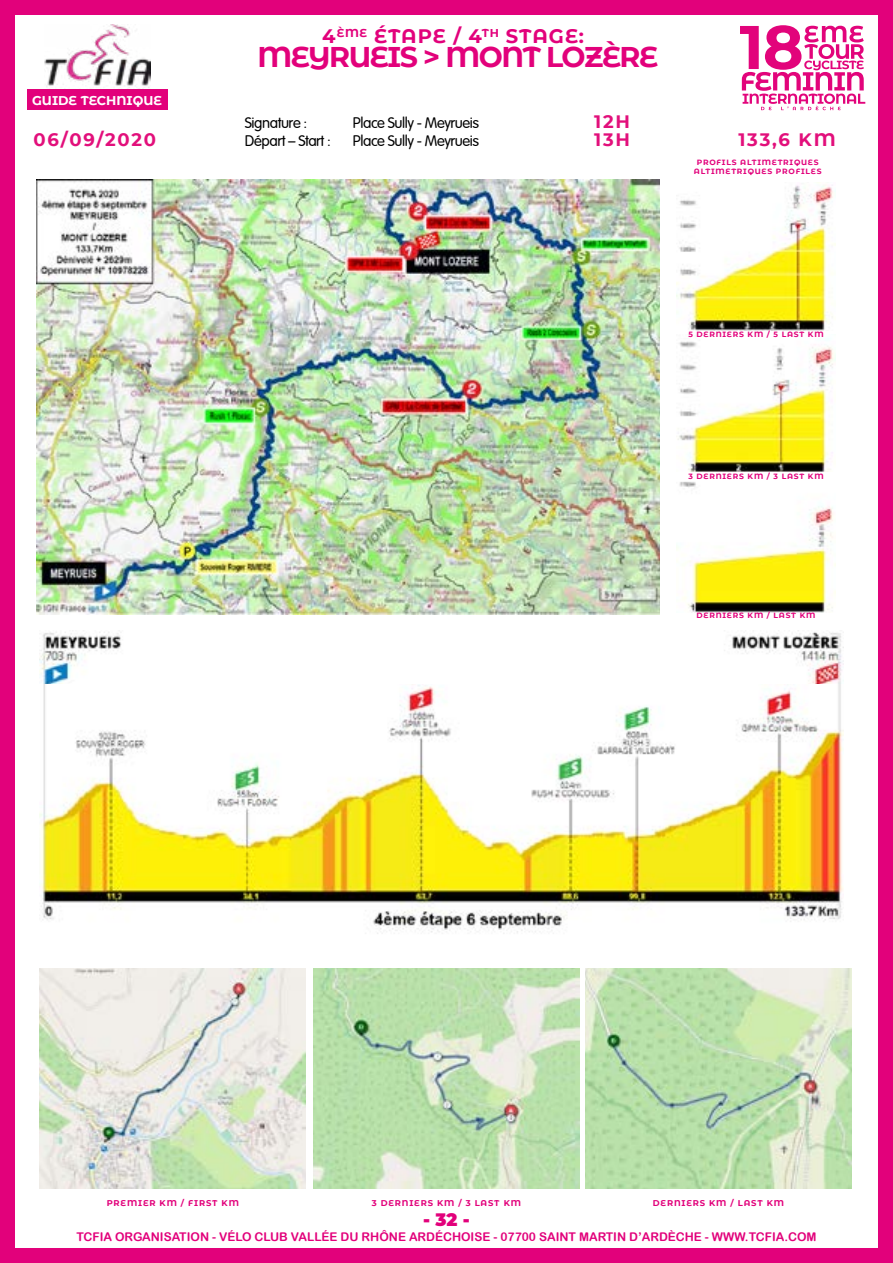
<style>
.page{position:relative;width:893px;height:1263px;background:#fff}
.page>*{position:absolute;margin:0;border:0;box-sizing:border-box;transform-origin:0 0}
.t1{font:700 28.5px "Montserrat Alternates";letter-spacing:-.05em;color:#e2017b}
.t2{font:700 19.5px "Montserrat Alternates";letter-spacing:.045em;color:#e2017b}
.t3{font:700 18px "Montserrat Alternates";letter-spacing:.1em;color:#e20f7b}
.t4{font:900 18px "Montserrat Alternates";color:#e2017b}
.t5{font:15px "Arial Rounded";letter-spacing:-.025em;color:#000}
.t6{font:700 12.75px "Montserrat Alternates";color:#fff}
.t7{font:12px "Arial Rounded MT Bold";color:#e2017b}
.t8{font:700 8.4px "Montserrat Alternates";letter-spacing:.1em;color:#e2017b}
.t9{font:700 7.65px/9.1px "Montserrat Alternates";letter-spacing:.1em;color:#e2017b;text-align:center}
</style>
<div class="page">
<div style="left:0;top:0;width:893px;height:1263px;border:15px solid #e2017b"></div>
<svg style="left:892px;top:0;width:1px;height:1263px"></svg>
<img style="left:40px;top:632px;width:804px;height:302px">
<img style="left:36px;top:179px;width:623px;height:435px">
<img style="left:676px;top:182px;width:159px;height:149px">
<img style="left:676px;top:338px;width:159px;height:274px">
<img style="left:40px;top:968px;width:266px;height:220px">
<img style="left:313px;top:968px;width:266px;height:220px">
<img style="left:585px;top:968px;width:266px;height:220px">
<img style="left:45px;top:24px;width:105px;height:65px">
<div style="left:28px;top:89px;width:140px;height:21px;background:#e2017b"></div>
<svg style="left:740px;top:25px;width:125px;height:85px"></svg>
<h3 class="t6" style="left:32px;top:91px;width:131px">GUIDE TECHNIQUE</h3>
<h2 class="t2" style="left:322px;top:22px;width:263px">4<sup>ÈME</sup> ÉTAPE / 4<sup>TH</sup> STAGE:</h2>
<h1 class="t1" style="left:258px;top:36px;width:402px">MEYRUEIS &gt; MONT LOZÈRE</h1>
<h3 class="t5" style="left:245px;top:111px;width:64px">Signature :</h3>
<h3 class="t5" style="left:353px;top:111px;width:128px">Place Sully - Meyrueis</h3>
<h3 class="t3" style="left:594px;top:108px;width:37px">12H</h3>
<h3 class="t5" style="left:245px;top:129px;width:87px">Départ – Start :</h3>
<h3 class="t5" style="left:353px;top:129px;width:128px">Place Sully - Meyrueis</h3>
<h3 class="t3" style="left:594px;top:126px;width:37px">13H</h3>
<h3 class="t3" style="left:33px;top:127px;width:124px">06/09/2020</h3>
<h3 class="t3" style="left:738px;top:126px;width:99px">133,6 KM</h3>
<p class="t9" style="left:694px;top:158px;width:129px">PROFILS ALTIMETRIQUES<br>ALTIMETRIQUES PROFILES</p>
<p class="t9" style="left:688px;top:330px;width:137px">5 DERNIERS KM / 5 LAST KM</p>
<p class="t9" style="left:688px;top:472px;width:137px">3 DERNIERS KM / 3 LAST KM</p>
<p class="t9" style="left:697px;top:610px;width:120px">DERNIERS KM / LAST KM</p>
<p class="t8" style="left:107px;top:1197px;width:134px">PREMIER KM / FIRST KM</p>
<p class="t8" style="left:372px;top:1197px;width:151px">3 DERNIERS KM / 3 LAST KM</p>
<p class="t8" style="left:653px;top:1197px;width:133px">DERNIERS KM / LAST KM</p>
<h3 class="t4" style="left:423px;top:1206px;width:48px">- 32 -</h3>
<h3 class="t7" style="left:76px;top:1229px;width:742px">TCFIA ORGANISATION - VÉLO CLUB VALLÉE DU RHÔNE ARDÉCHOISE - 07700 SAINT MARTIN D’ARDÈCHE - WWW.TCFIA.COM</h3>
</div>
